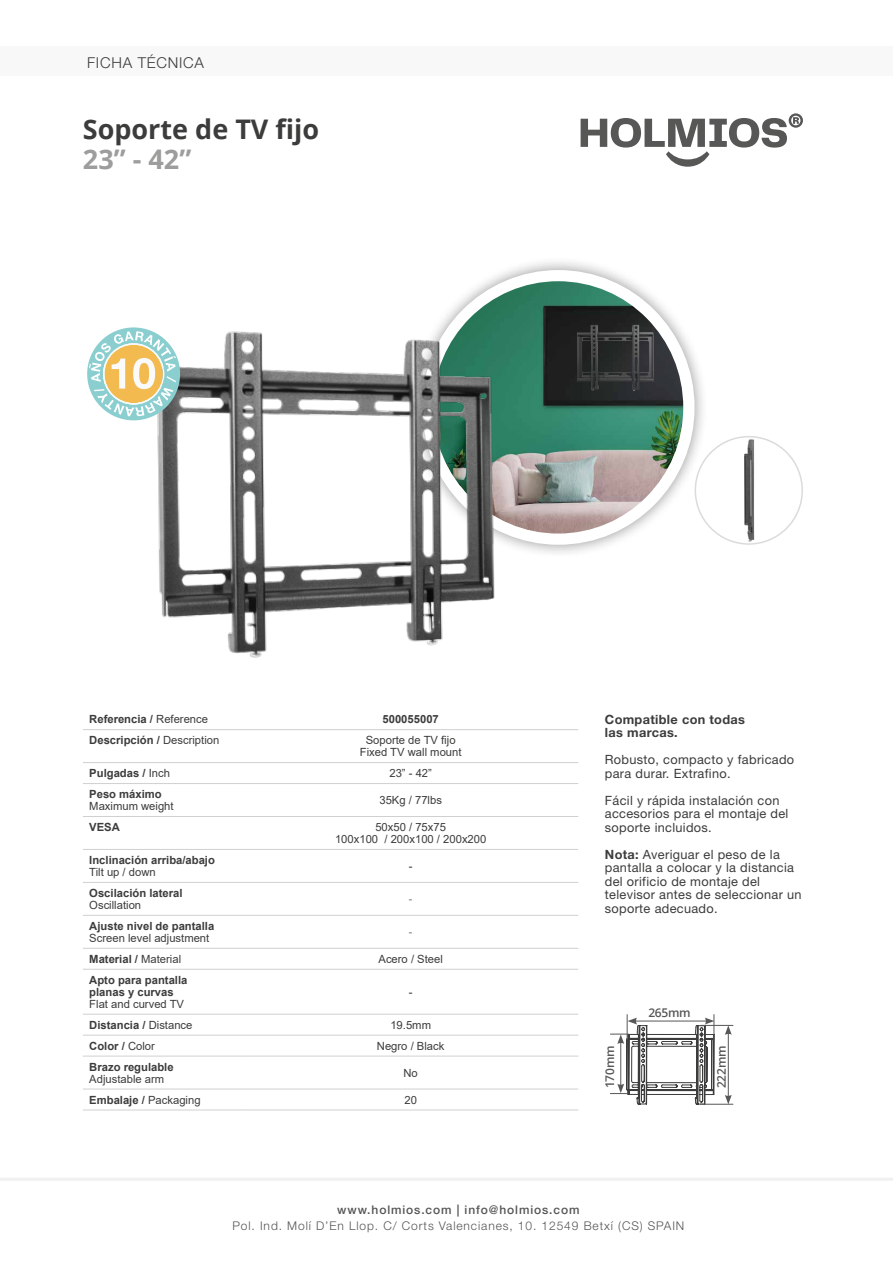
<style>
.page{position:relative;width:893px;height:1263px;background:#fff}
.page>*{position:absolute;margin:0;border:0;box-sizing:border-box;transform-origin:0 0}
.t1{font:700 27px "Open Sans";color:#3c3c3b}
.t2{font:700 27px "Open Sans";color:#9d9d9c}
.t3{font:300 15px "Helvetica Neue";letter-spacing:.05em;color:#3c3c3b}
.t4{font:12.75px/13.5px "Helvetica Neue";letter-spacing:.025em;color:#3c3c3b}
.t5{font:700 12.75px/13.5px "Helvetica Neue";letter-spacing:.025em;color:#3c3c3b}
.t6{font:300 12px "Helvetica Neue";letter-spacing:.075em;color:#565555}
.t7{font:500 12px "Helvetica Neue";letter-spacing:.075em;color:#565555}
.t8{font:600 12px "Open Sans";letter-spacing:-.025em;color:#575756}
.t9{font:700 11.25px/12px "Arial";color:#3c3c3b}
.t10{font:11.25px/12px "Arial";color:#3c3c3b;text-align:center}
.t11{font:300 11.25px "Helvetica Neue";color:#3c3c3b}
.s1{font-weight:400}
.s2{font-weight:700}
</style>
<div class="page">
<hr style="left:0;top:1178px;width:893px;height:3px;background:#f0f0f0">
<div style="left:0;top:47px;width:893px;height:29px;background:#f8f8f8"></div>
<svg style="left:581px;top:113px;width:222px;height:54px"></svg>
<div style="left:409px;top:257px;width:299px;height:301px;background:#000;opacity:.4"></div>
<svg style="left:422px;top:270px;width:273px;height:275px"></svg>
<img style="left:433px;top:281px;width:258px;height:253px">
<img style="left:571px;top:319px;width:87px;height:76px">
<img style="left:129px;top:320px;width:401px;height:338px">
<hr style="left:83px;top:783px;width:160px;height:1px;background:#d0d0d0">
<hr style="left:243px;top:783px;width:335px;height:1px;background:#d0d0d0">
<hr style="left:83px;top:816px;width:160px;height:1px;background:#d0d0d0">
<hr style="left:243px;top:816px;width:335px;height:1px;background:#d0d0d0">
<hr style="left:83px;top:849px;width:160px;height:1px;background:#d0d0d0">
<hr style="left:243px;top:849px;width:335px;height:1px;background:#d0d0d0">
<hr style="left:83px;top:882px;width:160px;height:1px;background:#d0d0d0">
<hr style="left:243px;top:882px;width:335px;height:1px;background:#d0d0d0">
<hr style="left:83px;top:915px;width:160px;height:1px;background:#d0d0d0">
<hr style="left:243px;top:915px;width:335px;height:1px;background:#d0d0d0">
<hr style="left:83px;top:948px;width:160px;height:1px;background:#d0d0d0">
<hr style="left:243px;top:948px;width:335px;height:1px;background:#d0d0d0">
<hr style="left:83px;top:969px;width:160px;height:1px;background:#d0d0d0">
<hr style="left:243px;top:969px;width:335px;height:1px;background:#d0d0d0">
<hr style="left:83px;top:1014px;width:160px;height:1px;background:#d0d0d0">
<hr style="left:243px;top:1014px;width:335px;height:1px;background:#d0d0d0">
<hr style="left:83px;top:1035px;width:160px;height:1px;background:#d0d0d0">
<hr style="left:243px;top:1035px;width:335px;height:1px;background:#d0d0d0">
<hr style="left:83px;top:1056px;width:160px;height:1px;background:#d0d0d0">
<hr style="left:243px;top:1056px;width:335px;height:1px;background:#d0d0d0">
<hr style="left:83px;top:1089px;width:160px;height:1px;background:#d0d0d0">
<hr style="left:243px;top:1089px;width:335px;height:1px;background:#d0d0d0">
<hr style="left:83px;top:1109px;width:160px;height:1px;background:#d0d0d0">
<hr style="left:243px;top:1109px;width:335px;height:1px;background:#d0d0d0">
<hr style="left:83px;top:729px;width:160px;height:1px;background:#d0d0d0">
<hr style="left:243px;top:729px;width:335px;height:1px;background:#d0d0d0">
<hr style="left:83px;top:762px;width:160px;height:1px;background:#d0d0d0">
<hr style="left:243px;top:762px;width:335px;height:1px;background:#d0d0d0">
<svg style="left:87px;top:327px;width:93px;height:93px"></svg>
<hr style="left:728px;top:1032px;width:1px;height:65px;background:#575756">
<svg style="left:725px;top:1026px;width:7px;height:9px"></svg>
<svg style="left:725px;top:1095px;width:7px;height:9px"></svg>
<hr style="left:700px;top:1025px;width:33px;height:1px;background:#575756">
<hr style="left:700px;top:1104px;width:33px;height:1px;background:#575756">
<svg style="left:610px;top:1014px;width:105px;height:91px"></svg>
<img style="left:733px;top:437px;width:33px;height:105px">
<div style="left:695px;top:436px;width:108px;height:109px;border:2px solid #dbdbdb;border-radius:50%"></div>
<h2 class="t3" style="left:87px;top:53px;width:118px">FICHA TÉCNICA</h2>
<h1 class="t1" style="left:83px;top:110px;width:238px">Soporte de TV fijo</h1>
<h1 class="t2" style="left:83px;top:140px;width:110px">23” - 42”</h1>
<p class="t9" style="left:89px;top:713px;width:120px">Referencia / <span class="s1">Reference</span></p>
<p class="t9" style="left:383px;top:713px;width:58px">500055007</p>
<p class="t9" style="left:89px;top:734px;width:132px">Descripción / <span class="s1">Description</span></p>
<p class="t10" style="left:360px;top:734px;width:103px">Soporte de TV fijo<br>Fixed TV wall mount</p>
<p class="t9" style="left:89px;top:767px;width:82px">Pulgadas / <span class="s1">Inch</span></p>
<p class="t10" style="left:389px;top:767px;width:44px">23” - 42”</p>
<p class="t9" style="left:89px;top:788px;width:74px">Peso máximo</p>
<p class="t10" style="left:89px;top:800px;width:86px">Maximum weight</p>
<p class="t10" style="left:379px;top:794px;width:64px">35Kg / 77lbs</p>
<p class="t9" style="left:89px;top:821px;width:32px">VESA</p>
<p class="t10" style="left:335px;top:821px;width:153px">50x50 / 75x75<br>100x100 / 200x100 / 200x200</p>
<p class="t9" style="left:89px;top:854px;width:127px">Inclinación arriba/abajo</p>
<p class="t10" style="left:89px;top:866px;width:68px">Tilt up / down</p>
<p class="t10" style="left:409px;top:860px;width:5px">-</p>
<p class="t9" style="left:89px;top:887px;width:95px">Oscilación lateral</p>
<p class="t10" style="left:89px;top:899px;width:53px">Oscillation</p>
<p class="t9" style="left:89px;top:920px;width:127px">Ajuste nivel de pantalla</p>
<p class="t10" style="left:89px;top:932px;width:122px">Screen level adjustment</p>
<p class="t11" style="left:409px;top:892px;width:6px">-</p>
<p class="t11" style="left:409px;top:925px;width:6px">-</p>
<p class="t9" style="left:89px;top:953px;width:93px">Material / <span class="s1">Material</span></p>
<p class="t10" style="left:378px;top:953px;width:66px">Acero / Steel</p>
<p class="t9" style="left:89px;top:974px;width:100px">Apto para pantalla planas y curvas</p>
<p class="t10" style="left:89px;top:998px;width:96px">Flat and curved TV</p>
<p class="t10" style="left:409px;top:986px;width:5px">-</p>
<p class="t9" style="left:89px;top:1019px;width:105px">Distancia / <span class="s1">Distance</span></p>
<p class="t10" style="left:390px;top:1019px;width:42px">19.5mm</p>
<p class="t9" style="left:89px;top:1040px;width:67px">Color / <span class="s1">Color</span></p>
<p class="t10" style="left:377px;top:1040px;width:69px">Negro / Black</p>
<p class="t9" style="left:89px;top:1061px;width:86px">Brazo regulable</p>
<p class="t10" style="left:89px;top:1073px;width:77px">Adjustable arm</p>
<p class="t10" style="left:403px;top:1067px;width:16px">No</p>
<p class="t9" style="left:89px;top:1094px;width:113px">Embalaje / <span class="s1">Packaging</span></p>
<p class="t10" style="left:404px;top:1094px;width:14px">20</p>
<p class="t5" style="left:605px;top:712px;width:142px">Compatible con todas las marcas.</p>
<p class="t4" style="left:605px;top:753px;width:191px">Robusto, compacto y fabricado para durar. Extrafino.</p>
<p class="t4" style="left:605px;top:793px;width:185px">Fácil y rápida instalación con accesorios para el montaje del soporte incluidos.</p>
<p class="t4" style="left:605px;top:847px;width:198px"><span class="s2">Nota:</span> Averiguar el peso de la pantalla a colocar y la distancia del orificio de montaje del televisor antes de seleccionar un soporte adecuado.</p>
<p class="t8" style="left:648px;top:1005px;width:44px">265mm</p>
<p class="t8" style="left:601px;top:1088px;width:44px;rotate:-90deg">170mm</p>
<p class="t8" style="left:713px;top:1088px;width:44px;rotate:-90deg">222mm</p>
<p class="t7" style="left:337px;top:1202px;width:244px">www.holmios.com | info@holmios.com</p>
<p class="t6" style="left:232px;top:1219px;width:453px">Pol. Ind. Molí D’En Llop. C/ Corts Valencianes, 10. 12549 Betxí (CS) SPAIN</p>
</div>
